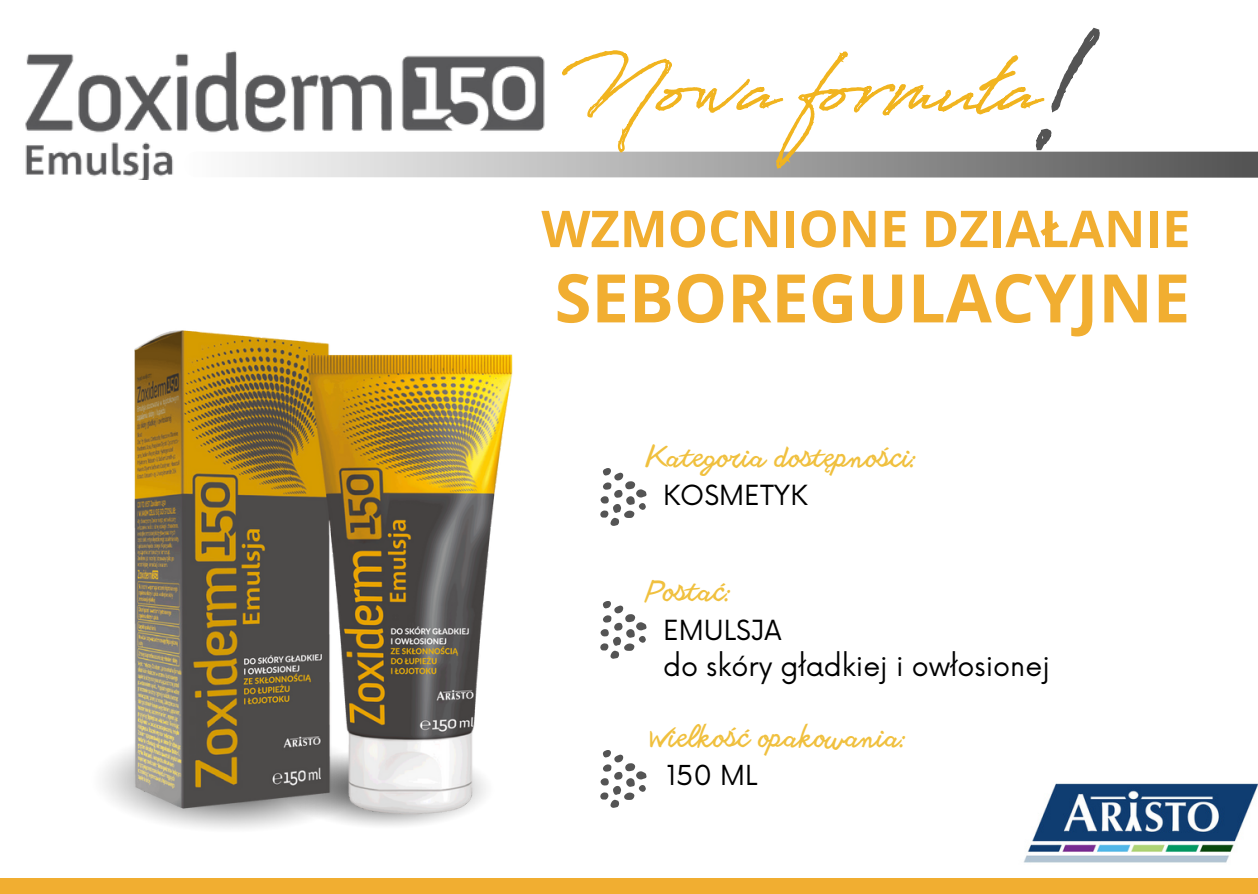
<style>
.page{position:relative;width:1258px;height:894px;background:#fff}
.page>*{position:absolute;margin:0;border:0;box-sizing:border-box;transform-origin:0 0}
.t1{font:700 66.9px "Open Sans";color:#f1ae31}
.t2{font:700 50.7px "Open Sans";color:#f1ae31}
.t3{font:27px/36px "Now";color:#000}
.t4{font:300 27px "Another Shabby";color:#f0c03e}
.t5{font:300 26.7px "Another Shabby";color:#f0c03e}
.t6{font:26.7px "Now";color:#000}
</style>
<div class="page">
<div style="left:0;top:877px;width:1258px;height:16px;background:#f1ae31"></div>
<svg style="left:600px;top:468px;width:47px;height:58px"></svg>
<svg style="left:600px;top:601px;width:47px;height:58px"></svg>
<svg style="left:600px;top:750px;width:47px;height:58px"></svg>
<img style="left:1024px;top:783px;width:234px;height:80px">
<img style="left:38px;top:330px;width:527px;height:548px">
<img style="left:25px;top:53px;width:160px;height:126px">
<svg style="left:185px;top:27px;width:1073px;height:151px"></svg>
<h2 class="t2" style="left:541px;top:193px;width:651px">WZMOCNIONE DZIAŁANIE</h2>
<h1 class="t1" style="left:554px;top:251px;width:637px">SEBOREGULACYJNE</h1>
<p class="t4" style="left:647px;top:443px;width:272px">Kategoria dostępności:</p>
<p class="t3" style="left:663px;top:478px;width:146px">KOSMETYK</p>
<p class="t4" style="left:647px;top:577px;width:86px">Postać:</p>
<p class="t3" style="left:663px;top:613px;width:388px">EMULSJA<br>do skóry gładkiej i owłosionej</p>
<p class="t5" style="left:650px;top:724px;width:258px">Wielkość opakowania:</p>
<p class="t6" style="left:666px;top:760px;width:93px">150 ML</p>
</div>
